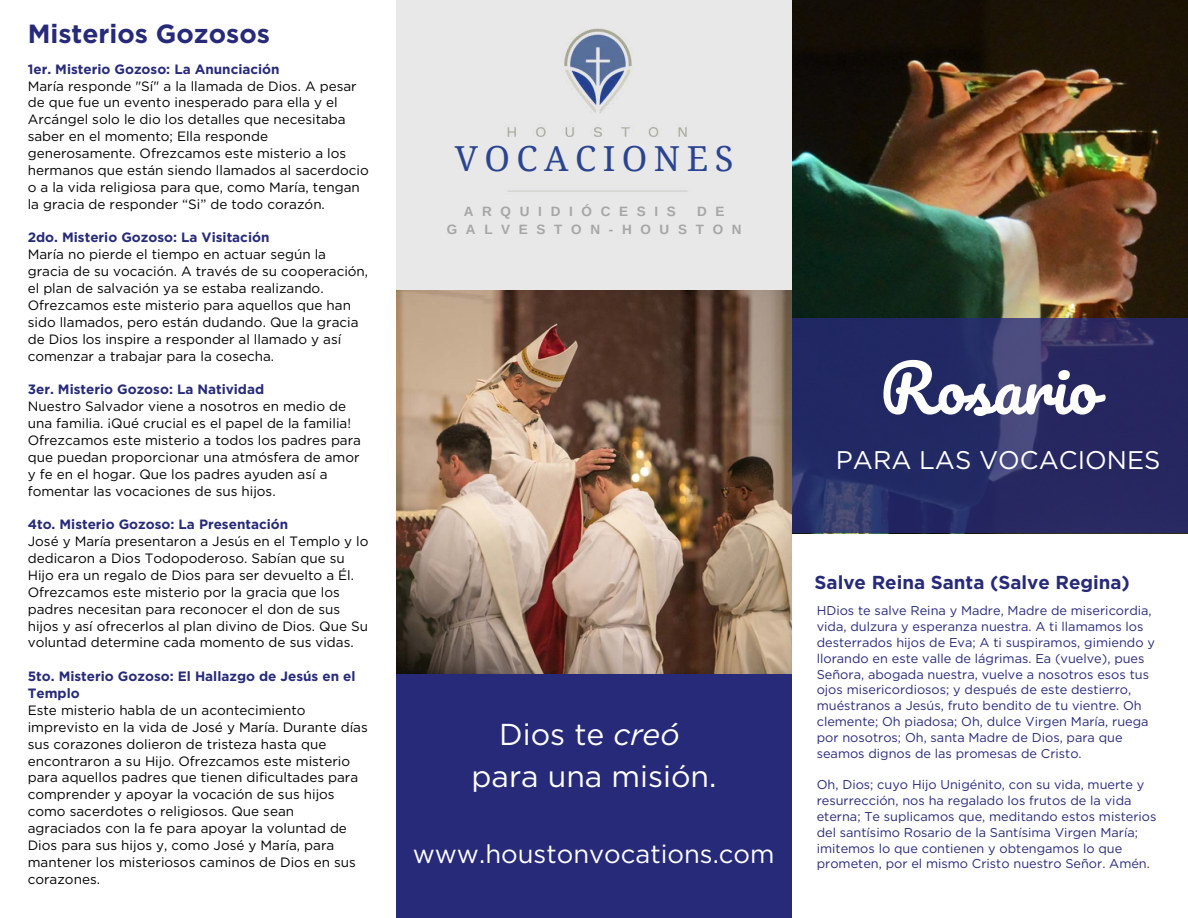
<style>
.page{position:relative;width:1188px;height:918px;background:#fff}
.page>*{position:absolute;margin:0;border:0;box-sizing:border-box;transform-origin:0 0}
.t1{font:64.2px "Pacifico";color:#fff}
.t2{font:34.5px "Noto Serif";letter-spacing:.19em;color:#2b4491}
.t3{font:30.15px/41.7px "Gotham";color:#fff;text-align:center}
.t4{font:700 26.25px "Gotham";color:#272a79}
.t5{font:25.65px "Gotham";color:#fff}
.t6{font:25.5px "Gotham";color:#fff}
.t7{font:700 18.75px "Gotham";color:#272a79}
.t8{font:13.5px/16.8px "Gotham";color:#000}
.t9{font:700 13.5px/16.8px "Gotham";color:#272a79}
.t10{font:700 13.5px/18px "Arimo";letter-spacing:.645em;color:#a6a6a6}
.t11{font:12.75px/15.8px "Gotham";color:#272a79}
.s1{font-style:italic}
</style>
<div class="page">
<div style="left:396px;top:0;width:396px;height:918px;background:#e8e8e8"></div>
<img style="left:792px;top:0;width:396px;height:319px">
<svg style="left:792px;top:319px;width:396px;height:214px;background:#282c64"></svg>
<img style="left:507px;top:28px;width:181px;height:164px">
<div style="left:396px;top:469px;width:396px;height:449px;background:#272a79"></div>
<img style="left:396px;top:291px;width:396px;height:382px">
<div style="left:442px;top:137px;width:304px;height:36px;background:#e8e8e8"></div>
<h3 class="t4" style="left:28px;top:16px;width:244px">Misterios Gozosos</h3>
<p class="t9" style="left:28px;top:60px;width:253px">1er. Misterio Gozoso: La Anunciación</p>
<p class="t8" style="left:28px;top:77px;width:342px">María responde "Sí" a la llamada de Dios. A pesar de que fue un evento inesperado para ella y el Arcángel solo le dio los detalles que necesitaba saber en el momento; Ella responde generosamente. Ofrezcamos este misterio a los hermanos que están siendo llamados al sacerdocio o a la vida religiosa para que, como María, tengan la gracia de responder “Si” de todo corazón.</p>
<p class="t9" style="left:28px;top:229px;width:243px">2do. Misterio Gozoso: La Visitación</p>
<p class="t8" style="left:28px;top:246px;width:342px">María no pierde el tiempo en actuar según la gracia de su vocación. A través de su cooperación, el plan de salvación ya se estaba realizando.<br>Ofrezcamos este misterio para aquellos que han sido llamados, pero están dudando. Que la gracia de Dios los inspire a responder al llamado y así comenzar a trabajar para la cosecha.</p>
<p class="t9" style="left:28px;top:381px;width:238px">3er. Misterio Gozoso: La Natividad</p>
<p class="t8" style="left:28px;top:398px;width:335px">Nuestro Salvador viene a nosotros en medio de una familia. ¡Qué crucial es el papel de la familia!<br>Ofrezcamos este misterio a todos los padres para que puedan proporcionar una atmósfera de amor y fe en el hogar. Que los padres ayuden así a fomentar las vocaciones de sus hijos.</p>
<p class="t9" style="left:28px;top:516px;width:262px">4to. Misterio Gozoso: La Presentación</p>
<p class="t8" style="left:28px;top:533px;width:342px">José y María presentaron a Jesús en el Templo y lo dedicaron a Dios Todopoderoso. Sabían que su Hijo era un regalo de Dios para ser devuelto a Él.<br>Ofrezcamos este misterio por la gracia que los padres necesitan para reconocer el don de sus hijos y así ofrecerlos al plan divino de Dios. Que Su voluntad determine cada momento de sus vidas.</p>
<p class="t9" style="left:28px;top:668px;width:329px">5to. Misterio Gozoso: El Hallazgo de Jesús en el<br>Templo</p>
<p class="t8" style="left:28px;top:701px;width:341px">Este misterio habla de un acontecimiento imprevisto en la vida de José y María. Durante días sus corazones dolieron de tristeza hasta que encontraron a su Hijo. Ofrezcamos este misterio para aquellos padres que tienen dificultades para comprender y apoyar la vocación de sus hijos como sacerdotes o religiosos. Que sean agraciados con la fe para apoyar la voluntad de Dios para sus hijos y, como José y María, para mantener los misteriosos caminos de Dios en sus corazones.</p>
<h2 class="t2" style="left:455px;top:135px;width:280px">VOCACIONES</h2>
<p class="t10" style="left:464px;top:203px;width:214px">ARQUIDIÓCESIS</p>
<p class="t10" style="left:447px;top:203px;width:296px;text-indent:250px">D E<br>GALVESTON-HOUSTON</p>
<h3 class="t3" style="left:472px;top:713px;width:246px">Dios te <span class="s1">creó </span>para una misión.</h3>
<h3 class="t5" style="left:413px;top:837px;width:363px">www.houstonvocations.com</h3>
<h1 class="t1" style="left:880px;top:355px;width:219px">Rosario</h1>
<h3 class="t6" style="left:836px;top:444px;width:326px">PARA LAS VOCACIONES</h3>
<h3 class="t7" style="left:815px;top:570px;width:317px">Salve Reina Santa (Salve Regina)</h3>
<p class="t11" style="left:817px;top:603px;width:340px">HDios te salve Reina y Madre, Madre de misericordia, vida, dulzura y esperanza nuestra. A ti llamamos los desterrados hijos de Eva; A ti suspiramos, gimiendo y llorando en este valle de lágrimas. Ea (vuelve), pues Señora, abogada nuestra, vuelve a nosotros esos tus ojos misericordiosos; y después de este destierro, muéstranos a Jesús, fruto bendito de tu vientre. Oh clemente; Oh piadosa; Oh, dulce Virgen María, ruega por nosotros; Oh, santa Madre de Dios, para que seamos dignos de las promesas de Cristo.</p>
<p class="t11" style="left:817px;top:777px;width:341px">Oh, Dios; cuyo Hijo Unigénito, con su vida, muerte y resurrección, nos ha regalado los frutos de la vida eterna; Te suplicamos que, meditando estos misterios del santísimo Rosario de la Santísima Virgen María; imitemos lo que contienen y obtengamos lo que prometen, por el mismo Cristo nuestro Señor. Amén.</p>
</div>
